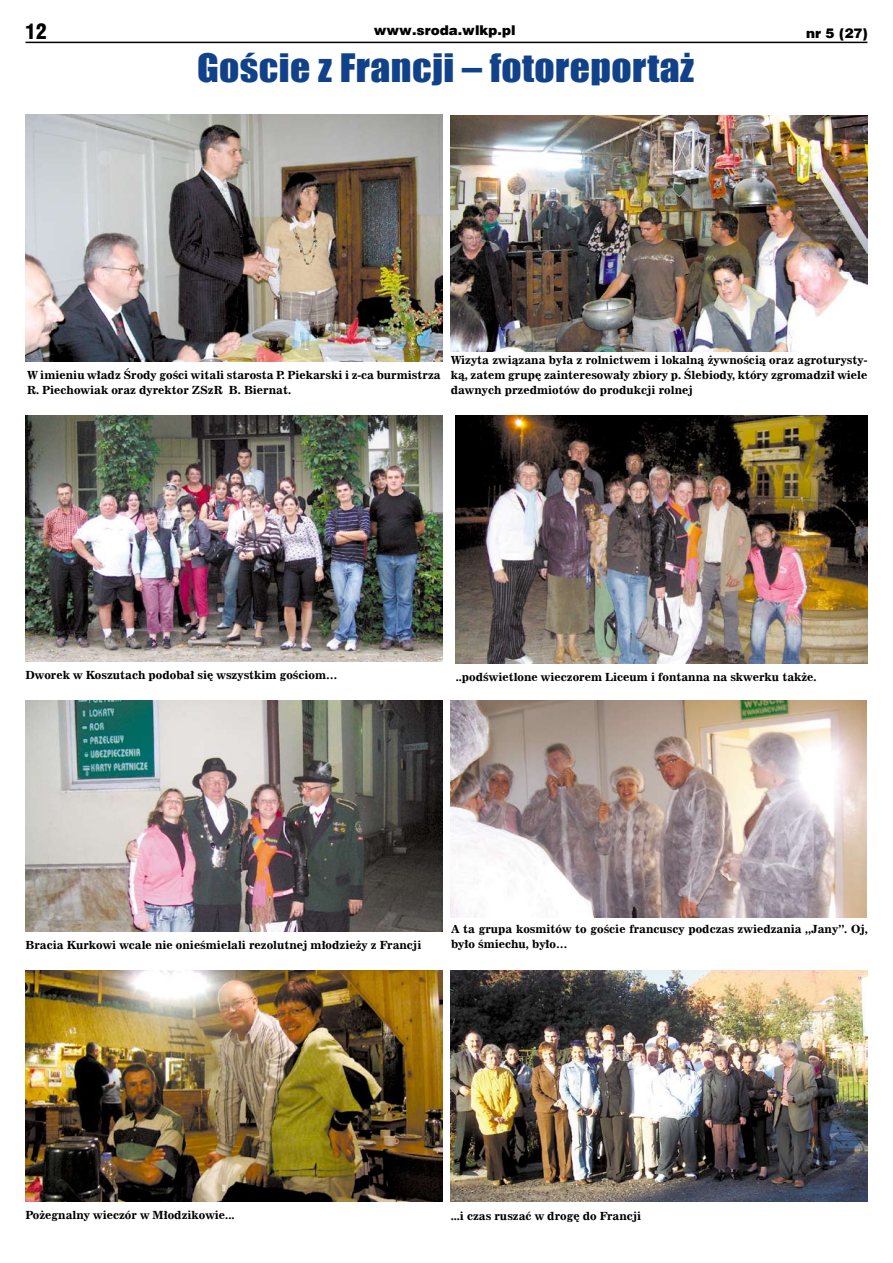
<style>
.page{position:relative;width:893px;height:1263px;background:#fff}
.page>*{position:absolute;margin:0;border:0;box-sizing:border-box;transform-origin:0 0}
.t1{font:36px "Impact";letter-spacing:.01em;color:#114289;scale:1.1 1}
.t2{font:900 21px "Switzerland Cond";color:#000}
.t3{font:900 13.5px "Switzerland";color:#000}
.t4{font:11.25px/15px "News 702 EU Bold";color:#000}
</style>
<div class="page">
<hr style="left:26px;top:42px;width:841px;height:1px;background:#000">
<img style="left:26px;top:114px;width:416px;height:247px">
<img style="left:451px;top:115px;width:416px;height:236px">
<img style="left:26px;top:415px;width:416px;height:247px">
<img style="left:456px;top:415px;width:411px;height:249px">
<img style="left:26px;top:700px;width:416px;height:232px">
<img style="left:450px;top:701px;width:417px;height:216px">
<img style="left:26px;top:970px;width:416px;height:232px">
<img style="left:451px;top:970px;width:416px;height:232px">
<h2 class="t2" style="left:26px;top:17px;width:11px">12</h2>
<p class="t3" style="left:374px;top:22px;width:143px">www.sroda.wlkp.pl</p>
<p class="t3" style="left:806px;top:25px;width:63px">nr 5 (27)</p>
<h1 class="t1" style="left:197px;top:40px;width:453px">Goście z Francji – fotoreportaż</h1>
<p class="t4" style="left:27px;top:368px;width:415px">W imieniu władz Środy gości witali starosta P. Piekarski i z-ca burmistrza<br>R. Piechowiak oraz dyrektor ZSzR B. Biernat.</p>
<p class="t4" style="left:451px;top:353px;width:418px;text-align:justify">Wizyta związana była z rolnictwem i lokalną żywnością oraz agroturysty&shy;ką, zatem grupę zainteresowały zbiory p. Ślebiody, który zgromadził wiele dawnych przedmiotów do produkcji rolnej</p>
<p class="t4" style="left:26px;top:668px;width:313px">Dworek w Koszutach podobał się wszystkim gościom…</p>
<p class="t4" style="left:456px;top:670px;width:362px">..podświetlone wieczorem Liceum i fontanna na skwerku także.</p>
<p class="t4" style="left:26px;top:938px;width:397px">Bracia Kurkowi wcale nie onieśmielali rezolutnej młodzieży z Francji</p>
<p class="t4" style="left:451px;top:923px;width:418px">A ta grupa kosmitów to goście francuscy podczas zwiedzania „Jany”. Oj, było śmiechu, było…</p>
<p class="t4" style="left:26px;top:1208px;width:210px">Pożegnalny wieczór w Młodzikowie...</p>
<p class="t4" style="left:451px;top:1209px;width:192px">...i czas ruszać w drogę do Francji</p>
</div>
